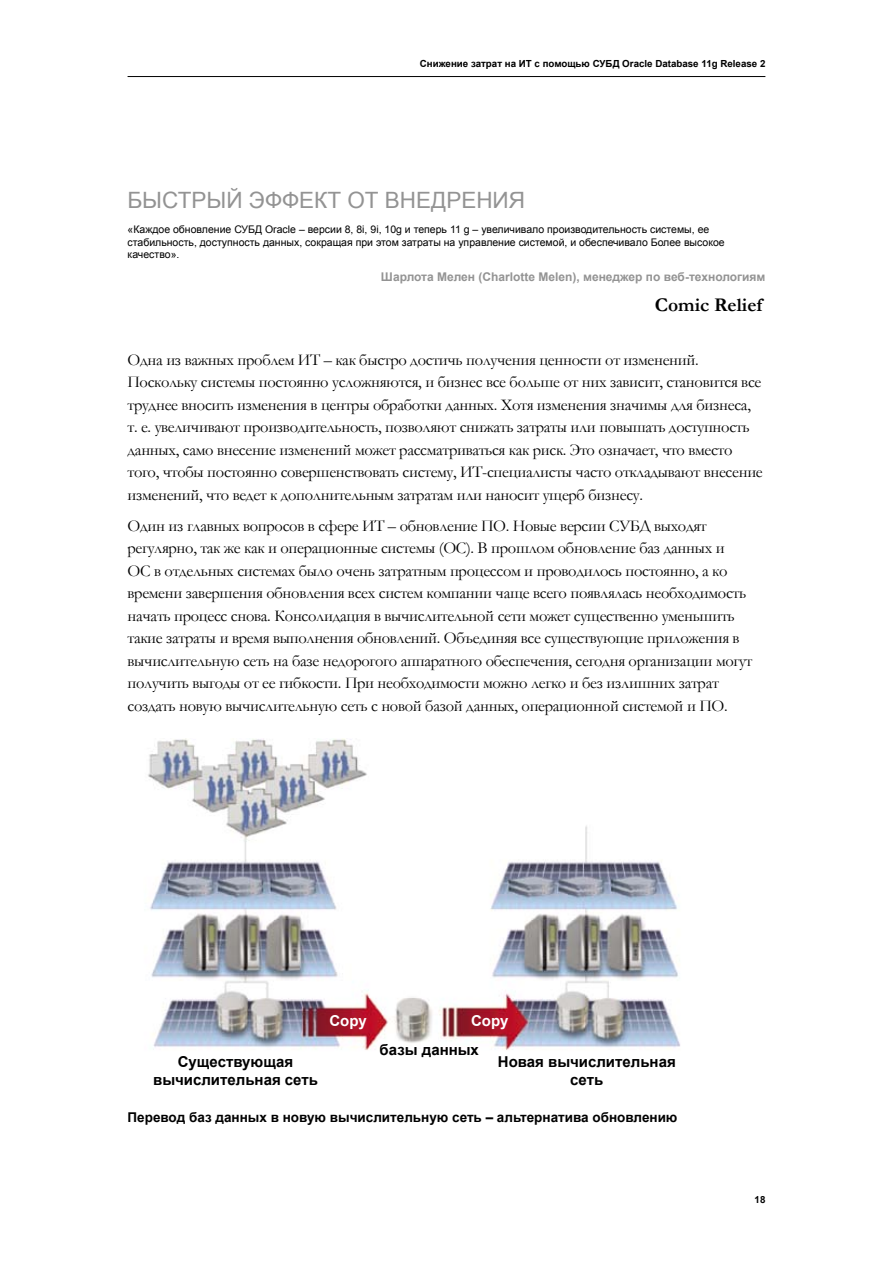
<style>
.page{position:relative;width:893px;height:1263px;background:#fff}
.page>*{position:absolute;margin:0;border:0;box-sizing:border-box;transform-origin:0 0}
.t1{font:22.5px "Arial";color:#939393}
.t2{font:700 19.5px "Garamond";color:#000}
.t3{font:16.5px/22.5px "Garamond";letter-spacing:-.02em;color:#000}
.t4{font:700 15px/18px "Arial";color:#000;text-align:center}
.t5{font:700 15px "Arial";color:#fff}
.t6{font:700 13.5px "Arial";color:#000}
.t7{font:700 12px "Arial";color:#939393}
.t8{font:10.5px/12.6px "Arial";color:#000}
.t9{font:700 9.75px "Arial";color:#000}
</style>
<div class="page">
<hr style="left:128px;top:76px;width:637px;height:1px;background:#000">
<img style="left:148px;top:739px;width:532px;height:311px">
<p class="t9" style="left:420px;top:57px;width:347px">Снижение затрат на ИТ с помощью СУБД Oracle Database 11g Release 2</p>
<h1 class="t1" style="left:128px;top:185px;width:399px">БЫСТРЫЙ ЭФФЕКТ ОТ ВНЕДРЕНИЯ</h1>
<p class="t8" style="left:128px;top:223px;width:599px">«Каждое обновление СУБД Oracle – версии 8, 8i, 9i, 10g и теперь 11 g – увеличивало производительность системы, ее стабильность, доступность данных, сокращая при этом затраты на управление системой, и обеспечивало Более высокое качество».</p>
<p class="t7" style="left:381px;top:269px;width:386px">Шарлота Мелен (Charlotte Melen), менеджер по веб-технологиям</p>
<p class="t2" style="left:655px;top:292px;width:109px">Comic Relief</p>
<p class="t3" style="left:128px;top:348px;width:637px">Одна из важных проблем ИТ – как быстро достичь получения ценности от изменений.<br>Поскольку системы постоянно усложняются, и бизнес все больше от них зависит, становится все труднее вносить изменения в центры обработки данных. Хотя изменения значимы для бизнеса, т. е. увеличивают производительность, позволяют снижать затраты или повышать доступность данных, само внесение изменений может рассматриваться как риск. Это означает, что вместо того, чтобы постоянно совершенствовать систему, ИТ-специалисты часто откладывают внесение изменений, что ведет к дополнительным затратам или наносит ущерб бизнесу.</p>
<p class="t3" style="left:128px;top:514px;width:626px">Один из главных вопросов в сфере ИТ – обновление ПО. Новые версии СУБД выходят регулярно, так же как и операционные системы (ОС). В прошлом обновление баз данных и<br>ОС в отдельных системах было очень затратным процессом и проводилось постоянно, а ко времени завершения обновления всех систем компании чаще всего появлялась необходимость начать процесс снова. Консолидация в вычислительной сети может существенно уменьшить такие затраты и время выполнения обновлений. Объединяя все существующие приложения в вычислительную сеть на базе недорогого аппаратного обеспечения, сегодня организации могут получить выгоды от ее гибкости. При необходимости можно легко и без излишних затрат создать новую вычислительную сеть с новой базой данных, операционной системой и ПО.</p>
<p class="t4" style="left:153px;top:1053px;width:166px">Существующая вычислительная сеть</p>
<p class="t5" style="left:329px;top:1010px;width:39px">Copy</p>
<p class="t5" style="left:471px;top:1010px;width:39px">Copy</p>
<p class="t4" style="left:380px;top:1041px;width:101px">базы данных</p>
<p class="t4" style="left:498px;top:1053px;width:179px">Новая вычислительная сеть</p>
<p class="t6" style="left:128px;top:1108px;width:551px">Перевод баз данных в новую вычислительную сеть – альтернатива обновлению</p>
<p class="t9" style="left:755px;top:1193px;width:12px">18</p>
</div>
